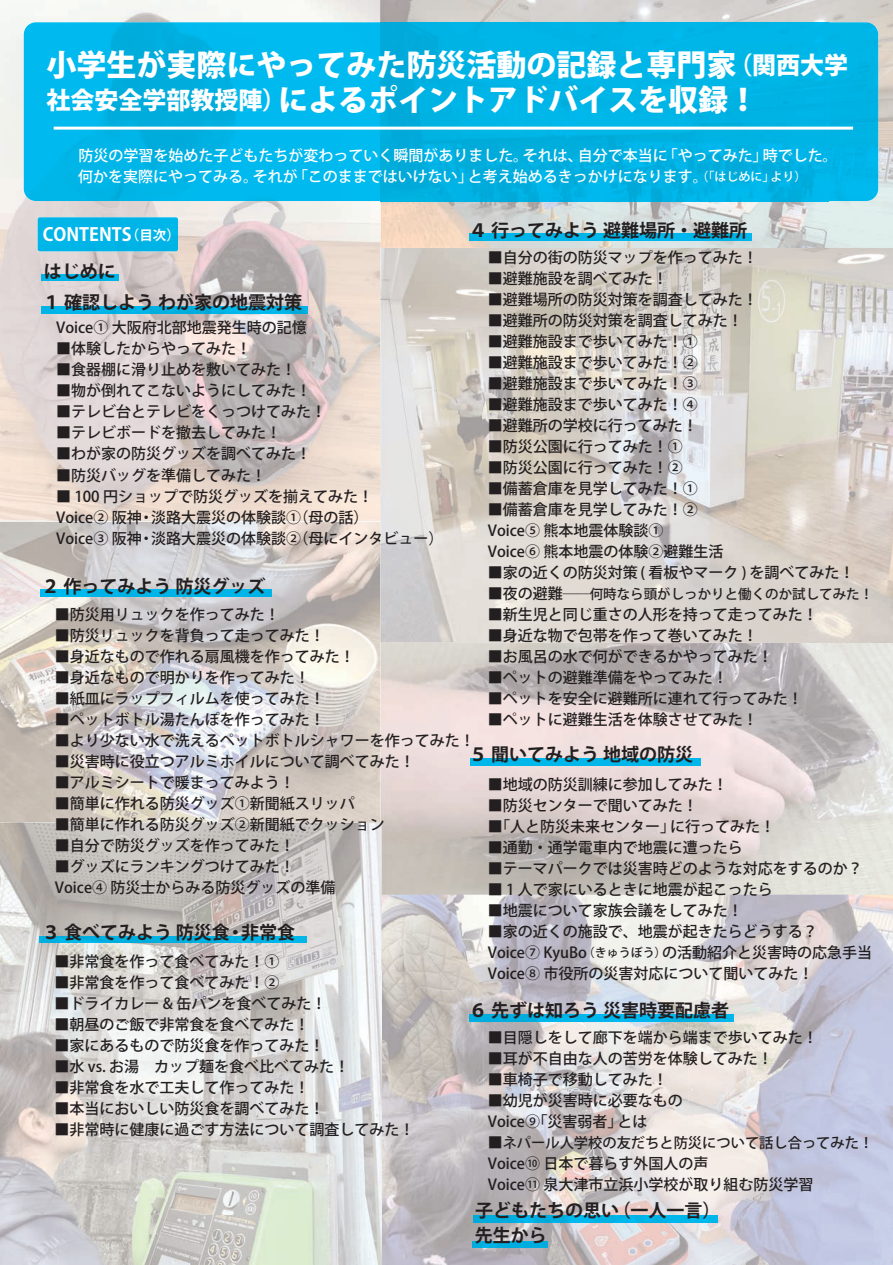
<style>
.page{position:relative;width:893px;height:1265px;background:#fff}
.page>*{position:absolute;margin:0;border:0;box-sizing:border-box;transform-origin:0 0}
.t1{font:800 30px/34.5px "Koz Go Pro";color:#fff}
.t2{font:700 18px/30.5px "Koz Go Pro";color:#231f20}
.t3{font:700 18px "Koz Go Pro";color:#fff}
.t4{font:500 15px/21px "Koz Go Pro";color:#231f20}
.t5{font:500 15px/21px "Koz Go Pro";color:#fff}
.t6{font:500 14.25px "Koz Go Pro";color:#231f20}
.t7{font:500 13.5px "Koz Go Pro";color:#231f20}
.s1{font-size:24px}
.s2{font-size:12px}
.s3{font-size:13.5px}
.s4{font-size:15px}
</style>
<div class="page">
<img style="left:0;top:521px;width:380px;height:743px">
<img style="left:0;top:0;width:381px;height:52px">
<img style="left:0;top:52px;width:47px;height:468px">
<img style="left:47px;top:201px;width:334px;height:319px">
<img style="left:380px;top:248px;width:513px;height:1016px">
<img style="left:381px;top:0;width:256px;height:22px">
<img style="left:637px;top:0;width:256px;height:49px">
<img style="left:842px;top:49px;width:51px;height:199px">
<img style="left:381px;top:201px;width:461px;height:47px">
<img style="left:24px;top:22px;width:854px;height:179px">
<hr style="left:54px;top:127px;width:799px;height:3px;background:#fff">
<img style="left:42px;top:274px;width:76px;height:7px">
<img style="left:42px;top:307px;width:265px;height:6px">
<div style="left:41px;top:589px;width:230px;height:7px;background:#00b4e8"></div>
<img style="left:39px;top:936px;width:268px;height:6px">
<img style="left:473px;top:1240px;width:74px;height:7px">
<img style="left:473px;top:1214px;width:245px;height:8px">
<img style="left:469px;top:1014px;width:264px;height:7px">
<div style="left:470px;top:758px;width:231px;height:7px;background:#00b7ea"></div>
<div style="left:469px;top:233px;width:282px;height:7px;background:#00b6ea"></div>
<div style="left:38px;top:217px;width:140px;height:34px;background:#00b5e8"></div>
<h1 class="t1" style="left:47px;top:50px;width:803px">小学生が実際にやってみた防災活動の記録と専門家<span class="s1">（関西大学社会安全学部教授陣）</span>によるポイントアドバイスを収録！</h1>
<p class="t5" style="left:78px;top:146px;width:761px">防災の学習を始めた子どもたちが変わっていく瞬間がありました。それは、自分で本当に「やってみた」時でした。何かを実際にやってみる。それが「このままではいけない」と考え始めるきっかけになります。<span class="s2">（「はじめに」より）</span></p>
<p class="t3" style="left:43px;top:223px;width:139px">CONTENTS<span class="s3">（目次）</span></p>
<p class="t2" style="left:469px;top:216px;width:279px">４ 行ってみよう 避難場所・避難所</p>
<p class="t4" style="left:488px;top:248px;width:271px">■自分の街の防災マップを作ってみた！</p>
<p class="t4" style="left:488px;top:269px;width:181px">■避難施設を調べてみた！</p>
<p class="t4" style="left:488px;top:290px;width:271px">■避難場所の防災対策を調査してみた！</p>
<p class="t4" style="left:488px;top:311px;width:256px">■避難所の防災対策を調査してみた！</p>
<p class="t4" style="left:488px;top:332px;width:211px">■避難施設まで歩いてみた！①</p>
<p class="t4" style="left:488px;top:353px;width:211px">■避難施設まで歩いてみた！②</p>
<p class="t4" style="left:488px;top:374px;width:211px">■避難施設まで歩いてみた！③</p>
<p class="t4" style="left:488px;top:395px;width:211px">■避難施設まで歩いてみた！④</p>
<p class="t4" style="left:488px;top:416px;width:211px">■避難所の学校に行ってみた！</p>
<p class="t4" style="left:488px;top:437px;width:196px">■防災公園に行ってみた！①</p>
<p class="t4" style="left:488px;top:458px;width:196px">■防災公園に行ってみた！②</p>
<p class="t4" style="left:488px;top:479px;width:211px">■備蓄倉庫を見学してみた！①</p>
<p class="t4" style="left:488px;top:500px;width:237px">■備蓄倉庫を見学してみた！②<br>Voice⑤ 熊本地震体験談①<br>Voice⑥ 熊本地震の体験②避難生活</p>
<p class="t4" style="left:488px;top:563px;width:368px">■家の近くの防災対策 ( 看板やマーク ) を調べてみた！</p>
<p class="t7" style="left:488px;top:585px;width:387px"><span class="s4">■夜の避難</span>――何時なら頭がしっかりと働くのか試してみた！</p>
<p class="t4" style="left:488px;top:605px;width:331px">■新生児と同じ重さの人形を持って走ってみた！</p>
<p class="t4" style="left:488px;top:626px;width:271px">■身近な物で包帯を作って巻いてみた！</p>
<p class="t4" style="left:488px;top:647px;width:286px">■お風呂の水で何ができるかやってみた！</p>
<p class="t4" style="left:488px;top:668px;width:241px">■ペットの避難準備をやってみた！</p>
<p class="t4" style="left:488px;top:689px;width:316px">■ペットを安全に避難所に連れて行ってみた！</p>
<p class="t4" style="left:488px;top:710px;width:271px">■ペットに避難生活を体験させてみた！</p>
<p class="t2" style="left:42px;top:257px;width:261px">はじめに<br>１ 確認しよう わが家の地震対策</p>
<p class="t4" style="left:56px;top:318px;width:252px">Voice① 大阪府北部地震発生時の記憶</p>
<p class="t4" style="left:56px;top:339px;width:196px">■体験したからやってみた！</p>
<p class="t4" style="left:56px;top:360px;width:241px">■食器棚に滑り止めを敷いてみた！</p>
<p class="t4" style="left:56px;top:381px;width:256px">■物が倒れてこないようにしてみた！</p>
<p class="t4" style="left:56px;top:402px;width:271px">■テレビ台とテレビをくっつけてみた！</p>
<p class="t4" style="left:56px;top:423px;width:226px">■テレビボードを撤去してみた！</p>
<p class="t4" style="left:56px;top:444px;width:256px">■わが家の防災グッズを調べてみた！</p>
<p class="t4" style="left:56px;top:465px;width:211px">■防災バッグを準備してみた！</p>
<p class="t4" style="left:56px;top:486px;width:389px">■ 100 円ショップで防災グッズを揃えてみた！<br>Voice② 阪神・淡路大震災の体験談①（母の話）<br>Voice③ 阪神・淡路大震災の体験談②（母にインタビュー）</p>
<p class="t2" style="left:42px;top:572px;width:225px">２ 作ってみよう 防災グッズ</p>
<p class="t4" style="left:55px;top:604px;width:226px">■防災用リュックを作ってみた！</p>
<p class="t4" style="left:55px;top:625px;width:271px">■防災リュックを背負って走ってみた！</p>
<p class="t4" style="left:55px;top:646px;width:301px">■身近なもので作れる扇風機を作ってみた！</p>
<p class="t4" style="left:55px;top:667px;width:257px">■身近なもので明かりを作ってみた！</p>
<p class="t4" style="left:55px;top:688px;width:271px">■紙皿にラップフィルムを使ってみた！</p>
<p class="t4" style="left:55px;top:709px;width:271px">■ペットボトル湯たんぽを作ってみた！</p>
<p class="t4" style="left:55px;top:730px;width:422px">■より少ない水で洗えるペットボトルシャワーを作ってみた！</p>
<p class="t4" style="left:55px;top:751px;width:362px">■災害時に役立つアルミホイルについて調べてみた！</p>
<p class="t4" style="left:55px;top:772px;width:241px">■アルミシートで暖まってみよう！</p>
<p class="t4" style="left:55px;top:793px;width:301px">■簡単に作れる防災グッズ①新聞紙スリッパ</p>
<p class="t4" style="left:55px;top:814px;width:332px">■簡単に作れる防災グッズ②新聞紙でクッション</p>
<p class="t4" style="left:55px;top:835px;width:241px">■自分で防災グッズを作ってみた！</p>
<p class="t4" style="left:55px;top:856px;width:282px">■グッズにランキングつけてみた！<br>Voice④ 防災士からみる防災グッズの準備</p>
<p class="t2" style="left:469px;top:740px;width:225px">５ 聞いてみよう 地域の防災</p>
<p class="t4" style="left:488px;top:774px;width:241px">■地域の防災訓練に参加してみた！</p>
<p class="t4" style="left:488px;top:795px;width:211px">■防災センターで聞いてみた！</p>
<p class="t4" style="left:488px;top:816px;width:289px">■「人と防災未来センター」に行ってみた！</p>
<p class="t4" style="left:488px;top:837px;width:256px">■通勤・通学電車内で地震に遭ったら</p>
<p class="t4" style="left:488px;top:858px;width:376px">■テーマパークでは災害時どのような対応をするのか？</p>
<p class="t4" style="left:488px;top:879px;width:287px">■ 1 人で家にいるときに地震が起こったら</p>
<p class="t4" style="left:488px;top:900px;width:256px">■地震について家族会議をしてみた！</p>
<p class="t4" style="left:488px;top:921px;width:386px">■家の近くの施設で、地震が起きたらどうする？<br>Voice⑦ KyuBo<span class="s2">（きゅうぼう）</span>の活動紹介と災害時の応急手当<br>Voice⑧ 市役所の災害対応について聞いてみた！</p>
<p class="t2" style="left:42px;top:918px;width:255px">３ 食べてみよう 防災食・非常食</p>
<p class="t4" style="left:55px;top:951px;width:227px">■非常食を作って食べてみた！①</p>
<p class="t4" style="left:55px;top:972px;width:227px">■非常食を作って食べてみた！②</p>
<p class="t4" style="left:55px;top:993px;width:273px">■ドライカレー &amp; 缶パンを食べてみた！</p>
<p class="t4" style="left:55px;top:1014px;width:257px">■朝昼のご飯で非常食を食べてみた！</p>
<p class="t4" style="left:55px;top:1035px;width:272px">■家にあるもので防災食を作ってみた！</p>
<p class="t4" style="left:55px;top:1056px;width:296px">■水 vs. お湯　カップ麺を食べ比べてみた！</p>
<p class="t4" style="left:55px;top:1077px;width:257px">■非常食を水で工夫して作ってみた！</p>
<p class="t4" style="left:55px;top:1098px;width:272px">■本当においしい防災食を調べてみた！</p>
<p class="t4" style="left:55px;top:1119px;width:362px">■非常時に健康に過ごす方法について調査してみた！</p>
<p class="t2" style="left:469px;top:996px;width:261px">６ 先ずは知ろう 災害時要配慮者</p>
<p class="t4" style="left:488px;top:1027px;width:332px">■目隠しをして廊下を端から端まで歩いてみた！</p>
<p class="t4" style="left:488px;top:1048px;width:287px">■耳が不自由な人の苦労を体験してみた！</p>
<p class="t4" style="left:488px;top:1069px;width:181px">■車椅子で移動してみた！</p>
<p class="t4" style="left:488px;top:1090px;width:196px">■幼児が災害時に必要なもの<br>Voice⑨「災害弱者」とは</p>
<p class="t6" style="left:488px;top:1132px;width:387px"><span class="s4">■</span>ネパール人学校の友だちと防災について話し合ってみた！</p>
<p class="t4" style="left:488px;top:1153px;width:327px">Voice⑩ 日本で暮らす外国人の声<br>Voice⑪ 泉大津市立浜小学校が取り組む防災学習</p>
<p class="t2" style="left:475px;top:1199px;width:247px;line-height:24.8px">子どもたちの思い（一人一言）先生から</p>
</div>
